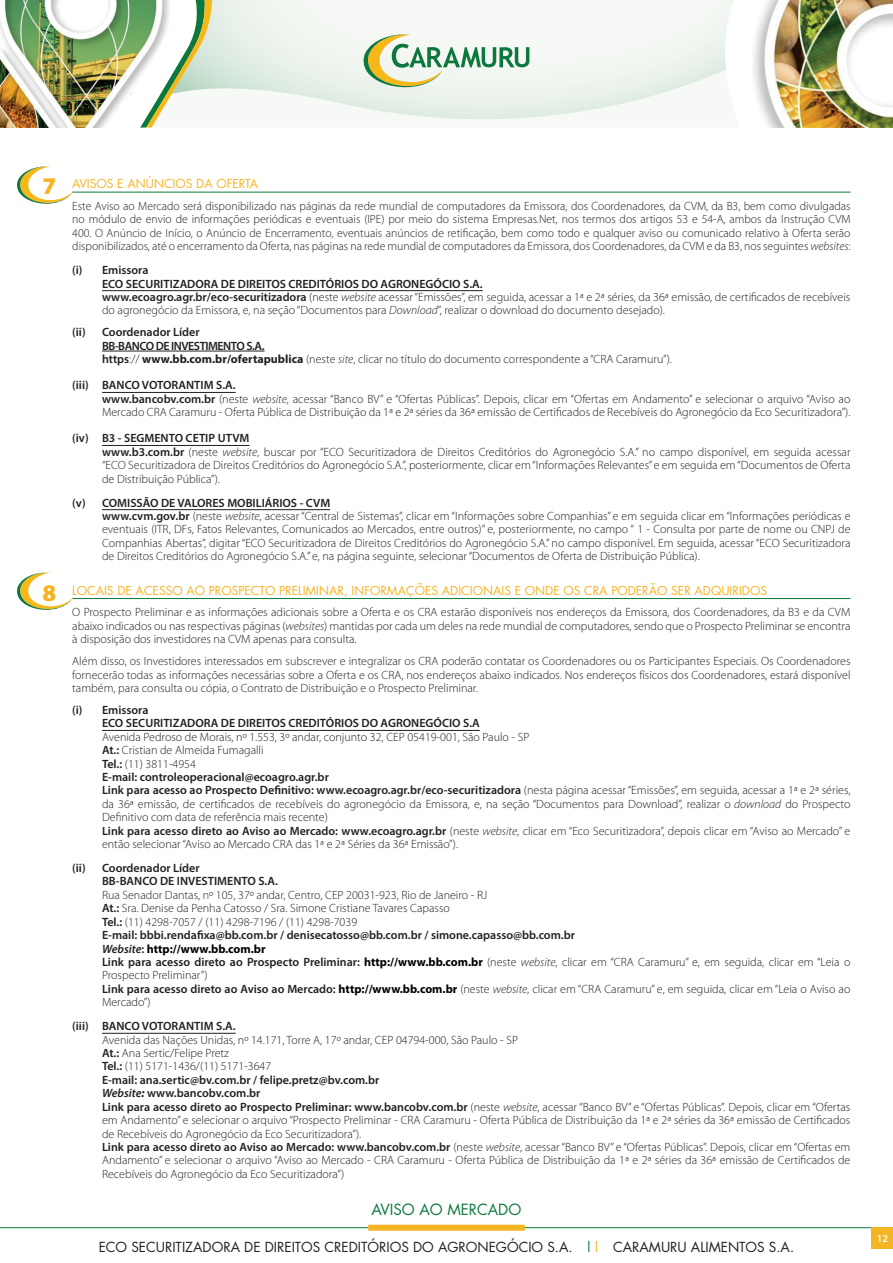
<style>
.page{position:relative;width:893px;height:1263px;background:#fff}
.page>*{position:absolute;margin:0;border:0;box-sizing:border-box;transform-origin:0 0}
.t1{font:15px "Futura";color:#0d793d}
.t2{font:13.5px "Futura";color:#231f20}
.t3{font:300 12px/13.4px "Myriad Pro";color:#231f20}
.t4{font:600 12px/13.4px "Myriad Pro";color:#231f20}
.t5{font:12px "Futura";color:#f5b421}
.t6{font:600 10.5px "Myriad Pro";color:#fff}
.s1{font-family:"Myriad Pro";font-weight:900;font-size:24px}
.s2{font-style:italic}
.s3{font-weight:600}
.s4{font-weight:700}
.s5{font-weight:600;font-style:italic}
.s6{font-weight:700;color:#000001}
.s7{font-weight:700;font-style:italic}
.s8{color:#0d793d}
.s9{color:#f5b421}
</style>
<div class="page">
<hr style="left:0;top:1227px;width:893px;height:1px;background:#0d793d">
<div style="left:368px;top:1225px;width:157px;height:6px;background:#f5b421"></div>
<div style="left:872px;top:1227px;width:21px;height:21px;background:#f5b421"></div>
<img style="left:0;top:0;width:140px;height:128px">
<img style="left:753px;top:0;width:140px;height:128px">
<svg style="left:212px;top:0;width:522px;height:120px"></svg>
<svg style="left:140px;top:0;width:72px;height:128px"></svg>
<svg style="left:362px;top:34px;width:167px;height:53px"></svg>
<hr style="left:72px;top:192px;width:778px;height:1px;background:#0d793d">
<hr style="left:102px;top:290px;width:381px;height:1px;background:#231f20">
<hr style="left:102px;top:351px;width:162px;height:1px;background:#231f20">
<hr style="left:102px;top:392px;width:134px;height:1px;background:#231f20">
<hr style="left:102px;top:445px;width:148px;height:1px;background:#231f20">
<hr style="left:102px;top:509px;width:228px;height:1px;background:#231f20">
<hr style="left:72px;top:598px;width:778px;height:1px;background:#0d793d">
<hr style="left:102px;top:730px;width:378px;height:1px;background:#231f20">
<hr style="left:102px;top:1033px;width:134px;height:1px;background:#231f20">
<svg style="left:17px;top:166px;width:55px;height:38px"></svg>
<svg style="left:17px;top:573px;width:55px;height:37px"></svg>
<p class="t5" style="left:43px;top:175px;width:217px"><span class="s1">7</span> AVISOS E ANÚNCIOS DA OFERTA</p>
<p class="t3" style="left:72px;top:200px;width:780px;text-align:justify">Este Aviso ao Mercado será disponibilizado nas páginas da rede mundial de computadores da Emissora, dos Coordenadores, da CVM, da B3, bem como divulgadas no módulo de envio de informações periódicas e eventuais (IPE) por meio do sistema Empresas.Net, nos termos dos artigos 53 e 54-A, ambos da Instrução CVM 400. O Anúncio de Início, o Anúncio de Encerramento, eventuais anúncios de retificação, bem como todo e qualquer aviso ou comunicado relativo à Oferta serão disponibilizados, até o encerramento da Oferta, nas páginas na rede mundial de computadores da Emissora, dos Coordenadores, da CVM e da B3, nos seguintes <span class="s2">websites</span>:</p>
<p class="t3" style="left:102px;top:264px;width:750px;text-indent:-30px"><span class="s3">(i) Emissora<br>ECO SECURITIZADORA DE DIREITOS CREDITÓRIOS DO AGRONEGÓCIO S.A.<br>www.ecoagro.agr.br/eco-securitizadora</span> (neste <span class="s2">website</span> acessar “Emissões”, em seguida, acessar a 1ª e 2ª séries, da 36ª emissão, de certificados de recebíveis do agronegócio da Emissora, e, na seção “Documentos para <span class="s2">Download</span>”, realizar o download do documento desejado).</p>
<p class="t3" style="left:102px;top:326px;width:571px;text-indent:-30px"><span class="s3">(ii) Coordenador Líder<br>BB-BANCO DE INVESTIMENTO S.A.<br>https</span>:// <span class="s4">www.bb.com.br/ofertapublica</span> (neste <span class="s2">site</span>, clicar no título do documento correspondente a “CRA Caramuru”).</p>
<p class="t3" style="left:102px;top:379px;width:750px;text-indent:-30px"><span class="s3">(iii) BANCO VOTORANTIM S.A.<br>www.bancobv.com.br</span> (neste <span class="s2">website</span>, acessar “Banco BV” e “Ofertas Públicas”. Depois, clicar em “Ofertas em Andamento” e selecionar o arquivo “Aviso ao<br>Mercado CRA Caramuru - Oferta Pública de Distribuição da 1ª e 2ª séries da 36ª emissão de Certificados de Recebíveis do Agronegócio da Eco Securitizadora”).</p>
<p class="t3" style="left:102px;top:432px;width:750px;text-indent:-30px"><span class="s3">(iv) B3 - SEGMENTO CETIP UTVM<br>www.b3.com.br</span> (neste <span class="s2">website</span>, buscar por “ECO Securitizadora de Direitos Creditórios do Agronegócio S.A.” no campo disponível, em seguida acessar “ECO Securitizadora de Direitos Creditórios do Agronegócio S.A.”, posteriormente, clicar em “Informações Relevantes” e em seguida em “Documentos de Oferta de Distribuição Pública”).</p>
<p class="t3" style="left:102px;top:496px;width:750px;text-indent:-30px"><span class="s3">(v) COMISSÃO DE VALORES MOBILIÁRIOS - CVM<br>www.cvm.gov.br</span> (neste <span class="s2">website</span>, acessar “Central de Sistemas”, clicar em “Informações sobre Companhias” e em seguida clicar em “Informações periódicas e eventuais (ITR, DFs, Fatos Relevantes, Comunicados ao Mercados, entre outros)” e, posteriormente, no campo “ 1 - Consulta por parte de nome ou CNPJ de Companhias Abertas”, digitar “ECO Securitizadora de Direitos Creditórios do Agronegócio S.A.” no campo disponível. Em seguida, acessar “ECO Securitizadora de Direitos Creditórios do Agronegócio S.A.” e, na página seguinte, selecionar “Documentos de Oferta de Distribuição Pública).</p>
<p class="t5" style="left:43px;top:582px;width:726px"><span class="s1">8</span> LOCAIS DE ACESSO AO PROSPECTO PRELIMINAR, INFORMAÇÕES ADICIONAIS E ONDE OS CRA PODERÃO SER ADQUIRIDOS</p>
<p class="t3" style="left:72px;top:606px;width:780px;text-align:justify">O Prospecto Preliminar e as informações adicionais sobre a Oferta e os CRA estarão disponíveis nos endereços da Emissora, dos Coordenadores, da B3 e da CVM abaixo indicados ou nas respectivas páginas (<span class="s2">websites</span>) mantidas por cada um deles na rede mundial de computadores, sendo que o Prospecto Preliminar se encontra à disposição dos investidores na CVM apenas para consulta.</p>
<p class="t3" style="left:72px;top:655px;width:780px;text-align:justify">Além disso, os Investidores interessados em subscrever e integralizar os CRA poderão contatar os Coordenadores ou os Participantes Especiais. Os Coordenadores fornecerão todas as informações necessárias sobre a Oferta e os CRA, nos endereços abaixo indicados. Nos endereços físicos dos Coordenadores, estará disponível também, para consulta ou cópia, o Contrato de Distribuição e o Prospecto Preliminar.</p>
<p class="t4" style="left:102px;top:703px;width:379px;text-indent:-30px">(i) Emissora<br>ECO SECURITIZADORA DE DIREITOS CREDITÓRIOS DO AGRONEGÓCIO S.A</p>
<p class="t3" style="left:102px;top:730px;width:750px">Avenida Pedroso de Morais, nº 1.553, 3º andar, conjunto 32, CEP 05419-001, São Paulo - SP<br><span class="s3">At.:</span> Cristian de Almeida Fumagalli<br><span class="s3">Tel.:</span> (11) 3811-4954<br><span class="s3">E-mail: controleoperacional@ecoagro.agr.br<br>Link para acesso ao Prospecto Definitivo: www.ecoagro.agr.br/eco-securitizadora</span> (nesta página acessar “Emissões”, em seguida, acessar a 1ª e 2ª séries, da 36ª emissão, de certificados de recebíveis do agronegócio da Emissora, e, na seção “Documentos para Download”, realizar o <span class="s2">download</span> do Prospecto Definitivo com data de referência mais recente)<br><span class="s3">Link para acesso direto ao Aviso ao Mercado: www.ecoagro.agr.br</span> (neste <span class="s2">website</span>, clicar em “Eco Securitizadora”, depois clicar em “Aviso ao Mercado” e então selecionar “Aviso ao Mercado CRA das 1ª e 2ª Séries da 36ª Emissão”).</p>
<p class="t4" style="left:102px;top:861px;width:177px;text-indent:-30px">(ii) Coordenador Líder<br>BB-BANCO DE INVESTIMENTO S.A.</p>
<p class="t3" style="left:102px;top:888px;width:750px">Rua Senador Dantas, nº 105, 37º andar, Centro, CEP 20031-923, Rio de Janeiro - RJ<br><span class="s3">At.:</span> Sra. Denise da Penha Catosso / Sra. Simone Cristiane Tavares Capasso<br><span class="s3">Tel.:</span> (11) 4298-7057 / (11) 4298-7196 / (11) 4298-7039<br><span class="s3">E-mail: bbbi.rendafixa@bb.com.br / denisecatosso@bb.com.br / simone.capasso@bb.com.br<br></span><span class="s5">Website</span><span class="s3">:</span> <span class="s6">http://www.bb.com.br<br></span><span class="s3">Link para acesso direto ao Prospecto Preliminar:</span> <span class="s6">http://www.bb.com.br</span> (neste <span class="s2">website</span>, clicar em “CRA Caramuru” e, em seguida, clicar em “Leia o Prospecto Preliminar”)<br><span class="s3">Link para acesso direto ao Aviso ao Mercado:</span> <span class="s6">http://www.bb.com.br</span> (neste <span class="s2">website</span>, clicar em “CRA Caramuru” e, em seguida, clicar em “Leia o Aviso ao Mercado”)</p>
<p class="t4" style="left:72px;top:1019px;width:165px">(iii) BANCO VOTORANTIM S.A.</p>
<p class="t3" style="left:102px;top:1033px;width:750px">Avenida das Nações Unidas, nº 14.171, Torre A, 17º andar, CEP 04794-000, São Paulo - SP<br><span class="s3">At.:</span> Ana Sertic/Felipe Pretz<br><span class="s3">Tel.:</span> (11) 5171-1436/(11) 5171-3647<br><span class="s3">E-mail: ana.sertic@bv.com.br / felipe.pretz@bv.com.br<br></span><span class="s5">Website</span><span class="s7">:</span> <span class="s3">www.bancobv.com.br<br>Link para acesso direto ao Prospecto Preliminar: www.bancobv.com.br</span> (neste <span class="s2">website</span>, acessar “Banco BV” e “Ofertas Públicas”. Depois, clicar em “Ofertas em Andamento” e selecionar o arquivo “Prospecto Preliminar - CRA Caramuru - Oferta Pública de Distribuição da 1ª e 2ª séries da 36ª emissão de Certificados de Recebíveis do Agronegócio da Eco Securitizadora”).<br><span class="s3">Link para acesso direto ao Aviso ao Mercado: www.bancobv.com.br</span> (neste <span class="s2">website</span>, acessar “Banco BV” e “Ofertas Públicas”. Depois, clicar em “Ofertas em Andamento” e selecionar o arquivo “Aviso ao Mercado - CRA Caramuru - Oferta Pública de Distribuição da 1ª e 2ª séries da 36ª emissão de Certificados de Recebíveis do Agronegócio da Eco Securitizadora”)</p>
<p class="t1" style="left:372px;top:1199px;width:151px">AVISO AO MERCADO</p>
<p class="t2" style="left:99px;top:1238px;width:697px">ECO SECURITIZADORA DE DIREITOS CREDITÓRIOS DO AGRONEGÓCIO S.A. <span class="s8">|</span><span class="s9">|</span> CARAMURU ALIMENTOS S.A.</p>
<p class="t6" style="left:877px;top:1232px;width:13px">12</p>
</div>
